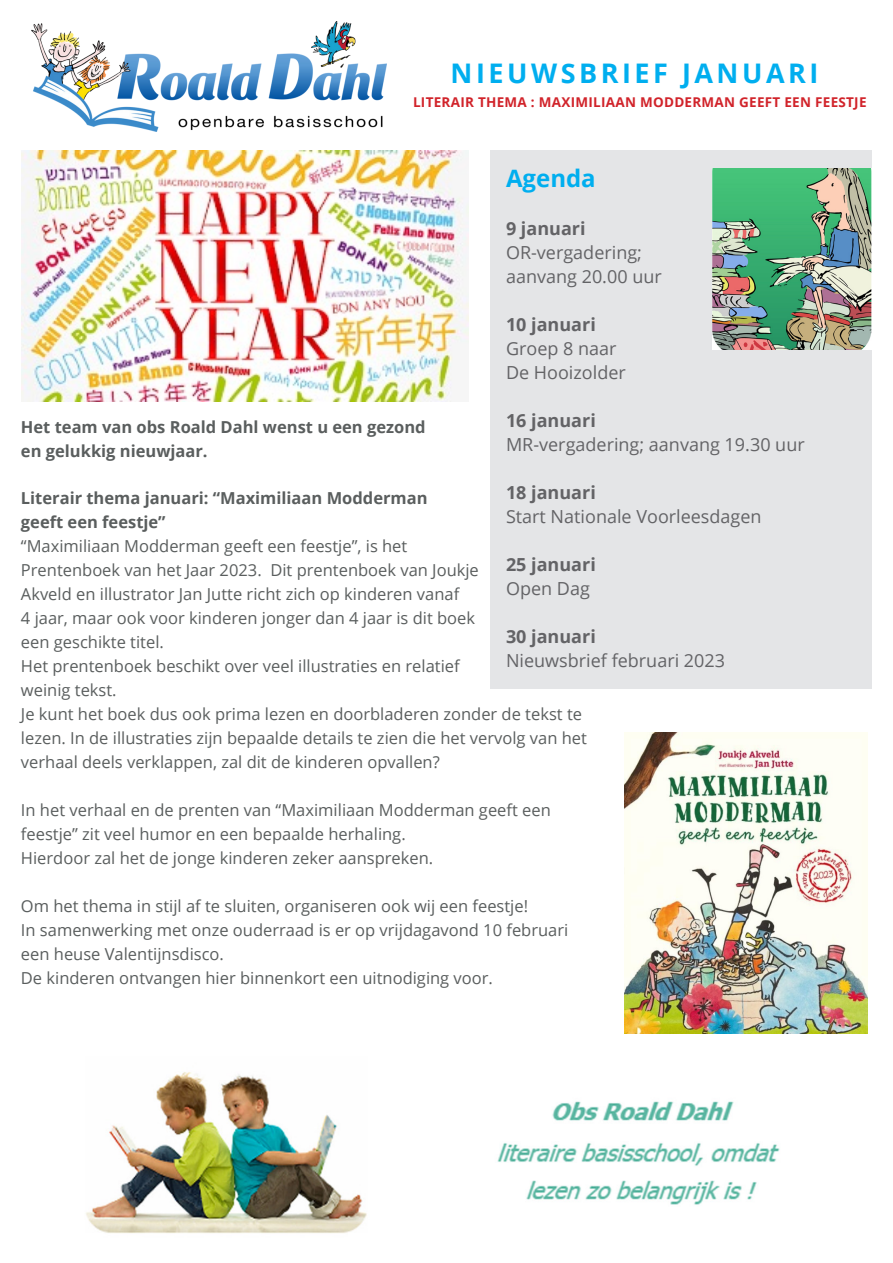
<style>
.page{position:relative;width:893px;height:1263px;background:#fff}
.page>*{position:absolute;margin:0;border:0;box-sizing:border-box;transform-origin:0 0}
.t1{font:700 27px "Open Sans";letter-spacing:.13em;color:#00aeef}
.t2{font:700 24px "Open Sans";color:#00aeef}
.t3{font:18px/24px "Open Sans";color:#636366}
.t4{font:700 18px/24px "Open Sans";color:#636366}
.t5{font:16.5px/24px "Open Sans";color:#5a5e5e}
.t6{font:700 16.5px/24px "Open Sans";color:#5a5e5e}
.t7{font:700 13.5px "Open Sans";letter-spacing:.02em;color:#d1232a}
.s1{font-weight:700}
.s2{font-weight:400}
</style>
<div class="page">
<div style="left:490px;top:151px;width:382px;height:538px;background:#e4e5e7"></div>
<img style="left:32px;top:21px;width:355px;height:111px">
<img style="left:713px;top:169px;width:158px;height:180px">
<img style="left:86px;top:1072px;width:694px;height:161px">
<img style="left:21px;top:151px;width:447px;height:250px">
<img style="left:624px;top:733px;width:244px;height:300px">
<p class="t1" style="left:451px;top:54px;width:369px">NIEUWSBRIEF JANUARI</p>
<p class="t7" style="left:413px;top:93px;width:455px">LITERAIR THEMA : MAXIMILIAAN MODDERMAN GEEFT EEN FEESTJE</p>
<p class="t2" style="left:506px;top:161px;width:91px">Agenda</p>
<p class="t3" style="left:506px;top:216px;width:157px"><span class="s1">9 januari<br></span>OR-vergadering; aanvang 20.00 uur</p>
<p class="t3" style="left:506px;top:312px;width:121px"><span class="s1">10 januari<br></span>Groep 8 naar<br>De Hooizolder</p>
<p class="t3" style="left:506px;top:408px;width:300px"><span class="s1">16 januari<br></span>MR-vergadering; aanvang 19.30 uur</p>
<p class="t3" style="left:506px;top:480px;width:257px"><span class="s1">18 januari<br></span>Start Nationale Voorleesdagen</p>
<p class="t4" style="left:506px;top:552px;width:91px">25 januari<br><span class="s2">Open Dag</span></p>
<p class="t3" style="left:506px;top:624px;width:221px"><span class="s1">30 januari<br></span>Nieuwsbrief februari 2023</p>
<p class="t6" style="left:21px;top:414px;width:406px">Het team van obs Roald Dahl wenst u een gezond en gelukkig nieuwjaar.</p>
<p class="t5" style="left:21px;top:486px;width:459px"><span class="s1">Literair thema januari: “Maximiliaan Modderman<br>geeft een feestje”<br></span>“Maximiliaan Modderman geeft een feestje”, is het Prentenboek van het Jaar 2023. Dit prentenboek van Joukje Akveld en illustrator Jan Jutte richt zich op kinderen vanaf<br>4 jaar, maar ook voor kinderen jonger dan 4 jaar is dit boek een geschikte titel.</p>
<p class="t5" style="left:21px;top:654px;width:567px">Het prentenboek beschikt over veel illustraties en relatief<br>weinig tekst.<br>Je kunt het boek dus ook prima lezen en doorbladeren zonder de tekst te lezen. In de illustraties zijn bepaalde details te zien die het vervolg van het verhaal deels verklappen, zal dit de kinderen opvallen?</p>
<p class="t5" style="left:21px;top:798px;width:531px">In het verhaal en de prenten van “Maximiliaan Modderman geeft een feestje” zit veel humor en een bepaalde herhaling.<br>Hierdoor zal het de jonge kinderen zeker aanspreken.</p>
<p class="t5" style="left:21px;top:894px;width:549px">Om het thema in stijl af te sluiten, organiseren ook wij een feestje!<br>In samenwerking met onze ouderraad is er op vrijdagavond 10 februari een heuse Valentijnsdisco.</p>
<p class="t5" style="left:21px;top:966px;width:473px">De kinderen ontvangen hier binnenkort een uitnodiging voor.</p>
</div>
